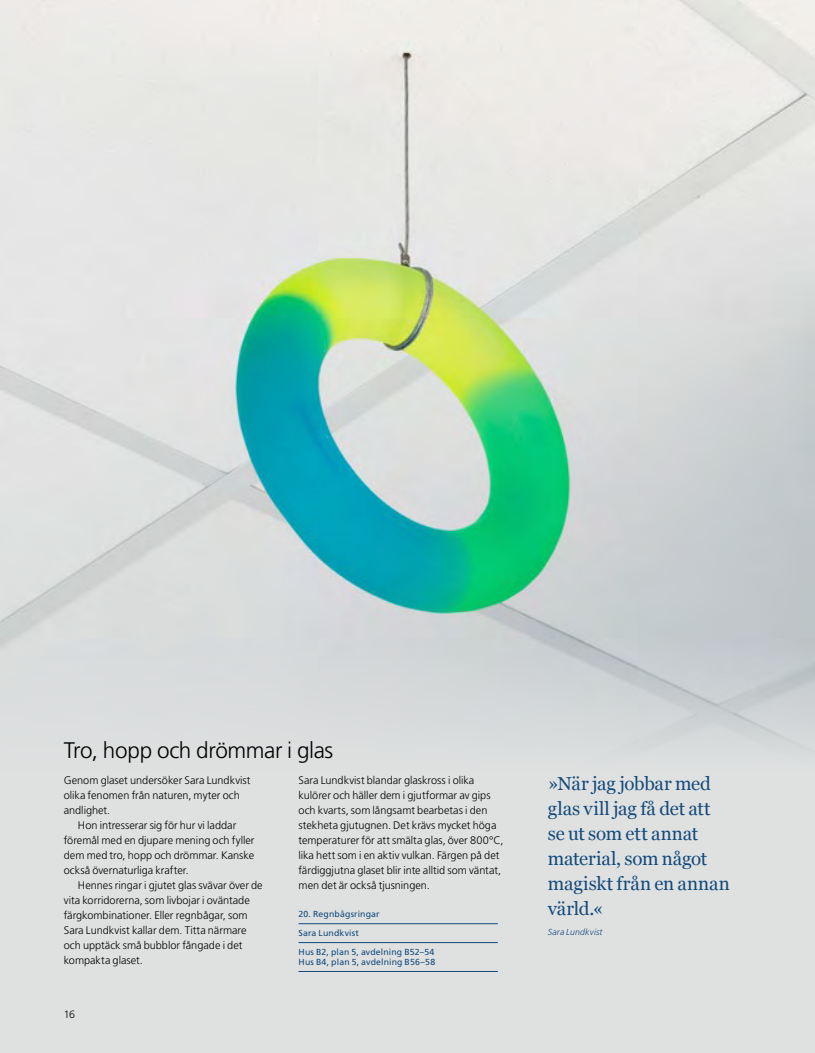
<style>
.page{position:relative;width:815px;height:1053px;background:#fff}
.page>*{position:absolute;margin:0;border:0;box-sizing:border-box;transform-origin:0 0}
.t1{font:300 22.5px "Frutiger SLLOTF";letter-spacing:-.02em;color:#000}
.Citat{font:18.75px/25px "Georgia";letter-spacing:-.005em;color:#144a7b}
.P_indrag{font:300 11px/15px "Frutiger SLLOTF";color:#000}
.t2{font:300 10.62px "Frutiger SLLOTF";color:#000}
.P_Fakta{font:8.75px/10px "Frutiger SLLOTF";letter-spacing:.015em;color:#144a7b}
.Byline_citat{font:italic 300 8.75px "Frutiger SLLOTF";letter-spacing:.015em;color:#144a7b}
</style>
<div class="page">
<img style="left:0;top:0;width:815px;height:634px">
<div style="left:0;top:634px;width:815px;height:418px;background:#dfe1e1"></div>
<hr style="left:299px;top:923px;width:199px;height:1px;background:#144a7b">
<hr style="left:299px;top:942px;width:199px;height:1px;background:#144a7b">
<hr style="left:299px;top:971px;width:199px;height:1px;background:#144a7b">
<h1 class="t1" style="left:64px;top:737px;width:271px">Tro, hopp och drömmar i glas</h1>
<p class="P_indrag" style="left:64px;top:772px;width:188px">Genom glaset undersöker Sara Lundkvist olika fenomen från naturen, myter och andlighet.</p>
<p class="P_indrag" style="left:64px;top:817px;width:192px;text-indent:14px">Hon intresserar sig för hur vi laddar föremål med en djupare mening och fyller dem med tro, hopp och drömmar. Kanske också övernaturliga krafter.</p>
<p class="P_indrag" style="left:64px;top:877px;width:200px;text-indent:14px">Hennes ringar i gjutet glas svävar över de vita korridorerna, som livbojar i oväntade färgkombinationer. Eller regnbågar, som Sara Lundkvist kallar dem. Titta närmare och upptäck små bubblor fångade i det kompakta glaset.</p>
<p class="P_indrag" style="left:299px;top:772px;width:206px">Sara Lundkvist blandar glaskross i olika kulörer och häller dem i gjutformar av gips och kvarts, som långsamt bearbetas i den stekheta gjutugnen. Det krävs mycket höga temperaturer för att smälta glas, över 800°C, lika hett som i en aktiv vulkan. Färgen på det färdiggjutna glaset blir inte alltid som väntat, men det är också tjusningen.</p>
<p class="P_Fakta" style="left:299px;top:908px;width:83px">20. Regnbågsringar</p>
<p class="P_Fakta" style="left:299px;top:927px;width:62px">Sara Lundkvist</p>
<p class="P_Fakta" style="left:299px;top:946px;width:138px">Hus B2, plan 5, avdelning B52–54<br>Hus B4, plan 5, avdelning B56–58</p>
<p class="t2" style="left:64px;top:1008px;width:13px">16</p>
<p class="Citat" style="left:548px;top:770px;width:184px">»När jag jobbar med glas vill jag få det att se ut som ett annat material, som något magiskt från en annan värld.«</p>
<p class="Byline_citat" style="left:548px;top:926px;width:56px">Sara Lundkvist</p>
</div>
